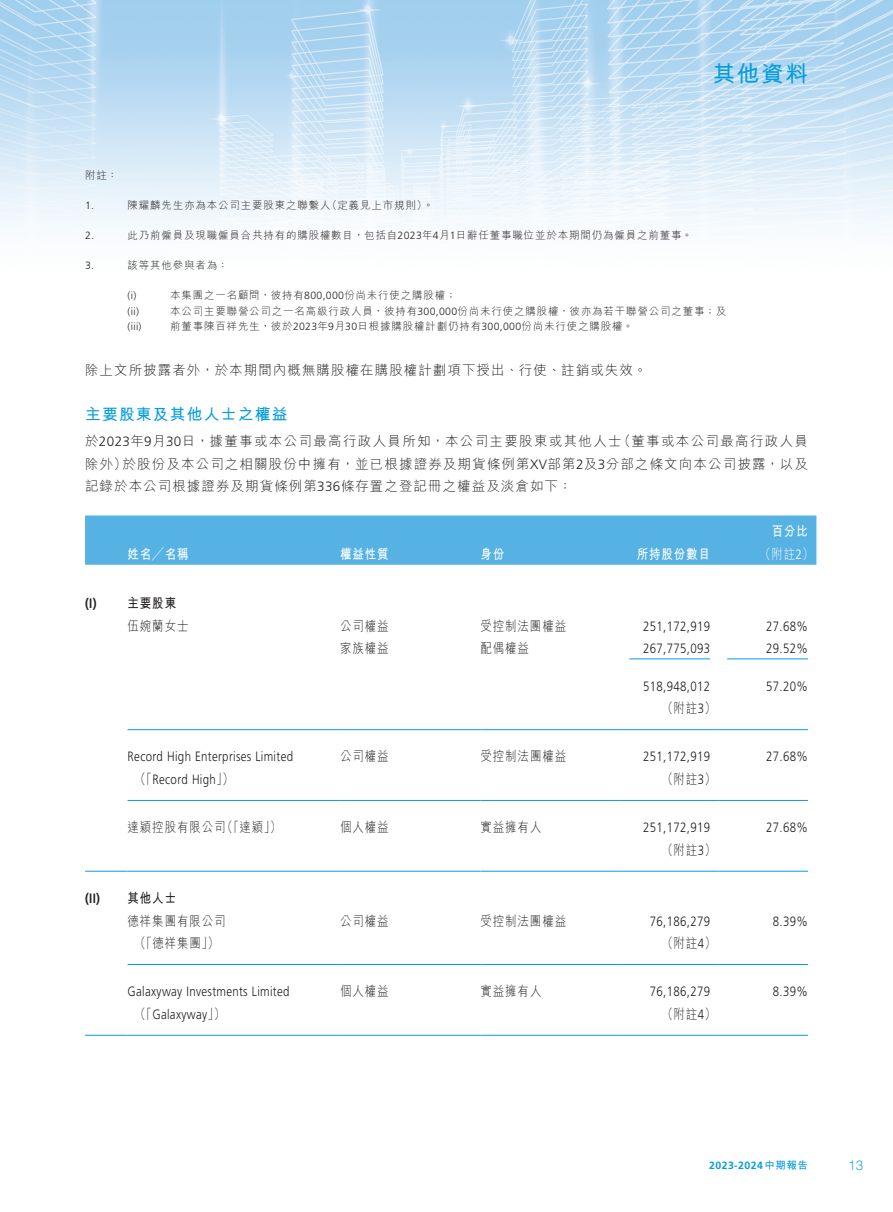
<style>
.page{position:relative;width:893px;height:1212px;background:#fff}
.page>*{position:absolute;margin:0;border:0;box-sizing:border-box;transform-origin:0 0}
.t1{font:700 22.5px "M Hei HK";color:#069ddc}
.t2{font:700 15.75px "M Hei HK";letter-spacing:.08em;color:#069ddc}
.t3{font:300 13.5px/22.5px "Frutiger LT Std";letter-spacing:.03em;color:#231f20;scale:.85 1}
.t4{font:300 13.5px/22.5px "M Hei HK";letter-spacing:.08em;color:#231f20;text-align:justify}
.t5{font:300 13.5px/22.5px "M Hei HK";letter-spacing:.08em;color:#231f20;scale:.85 1}
.t6{font:700 13.5px "M Hei HK";letter-spacing:.08em;color:#fff;scale:.85 1}
.t7{font:300 13.5px/22.5px "M Hei HK";color:#fff;text-align:center;scale:.85 1}
.t8{font:700 13.5px "Frutiger LT Std";color:#231f20;scale:.85 1}
.t9{font:300 13.5px "Helvetica LT Std";color:#30aae1}
.t10{font:300 10.5px "M Hei HK";letter-spacing:.08em;color:#231f20}
.t11{font:300 10.5px "Frutiger LT Std";color:#231f20}
.t12{font:700 10.5px "Frutiger LT Std";letter-spacing:.04em;color:#069ddc}
.s1{font-family:"Frutiger LT Std"}
.s2{font-weight:700}
.s3{font-family:"Frutiger LT Std";font-weight:700}
.s4{font-family:"M Hei HK"}
</style>
<div class="page">
<img style="left:0;top:0;width:893px;height:1035px">
<div style="left:85px;top:515px;width:731px;height:50px;background:#57b2e4"></div>
<hr style="left:629px;top:658px;width:81px;height:1px;background:#069ddc">
<hr style="left:727px;top:658px;width:81px;height:1px;background:#069ddc">
<hr style="left:128px;top:729px;width:212px;height:1px;background:#069ddc">
<hr style="left:340px;top:729px;width:140px;height:1px;background:#069ddc">
<hr style="left:480px;top:729px;width:141px;height:1px;background:#069ddc">
<hr style="left:621px;top:729px;width:98px;height:1px;background:#069ddc">
<hr style="left:719px;top:729px;width:89px;height:1px;background:#069ddc">
<hr style="left:128px;top:800px;width:212px;height:1px;background:#069ddc">
<hr style="left:340px;top:800px;width:140px;height:1px;background:#069ddc">
<hr style="left:480px;top:800px;width:141px;height:1px;background:#069ddc">
<hr style="left:621px;top:800px;width:98px;height:1px;background:#069ddc">
<hr style="left:719px;top:800px;width:89px;height:1px;background:#069ddc">
<hr style="left:85px;top:871px;width:43px;height:1px;background:#069ddc">
<hr style="left:128px;top:871px;width:212px;height:1px;background:#069ddc">
<hr style="left:340px;top:871px;width:140px;height:1px;background:#069ddc">
<hr style="left:480px;top:871px;width:141px;height:1px;background:#069ddc">
<hr style="left:621px;top:871px;width:98px;height:1px;background:#069ddc">
<hr style="left:719px;top:871px;width:89px;height:1px;background:#069ddc">
<hr style="left:128px;top:964px;width:212px;height:1px;background:#069ddc">
<hr style="left:340px;top:964px;width:140px;height:1px;background:#069ddc">
<hr style="left:480px;top:964px;width:141px;height:1px;background:#069ddc">
<hr style="left:621px;top:964px;width:98px;height:1px;background:#069ddc">
<hr style="left:719px;top:964px;width:89px;height:1px;background:#069ddc">
<hr style="left:85px;top:1035px;width:43px;height:1px;background:#069ddc">
<hr style="left:128px;top:1035px;width:212px;height:1px;background:#069ddc">
<hr style="left:340px;top:1035px;width:140px;height:1px;background:#069ddc">
<hr style="left:480px;top:1035px;width:141px;height:1px;background:#069ddc">
<hr style="left:621px;top:1035px;width:98px;height:1px;background:#069ddc">
<hr style="left:719px;top:1035px;width:89px;height:1px;background:#069ddc">
<h1 class="t1" style="left:713px;top:58px;width:97px">其他資料</h1>
<p class="t10" style="left:85px;top:170px;width:34px">附註：</p>
<p class="t11" style="left:85px;top:200px;width:11px">1.</p>
<p class="t10" style="left:128px;top:200px;width:308px">陳耀麟先生亦為本公司主要股東之聯繫人（定義見上市規則）。</p>
<p class="t11" style="left:85px;top:230px;width:11px">2.</p>
<p class="t10" style="left:128px;top:230px;width:566px">此乃前僱員及現職僱員合共持有的購股權數目，包括自<span class="s1">2023</span>年<span class="s1">4</span>月<span class="s1">1</span>日辭任董事職位並於本期間仍為僱員之前董事。</p>
<p class="t11" style="left:85px;top:260px;width:11px">3.</p>
<p class="t10" style="left:128px;top:260px;width:102px">該等其他參與者為：</p>
<p class="t11" style="left:128px;top:290px;width:10px">(i)</p>
<p class="t10" style="left:170px;top:290px;width:288px">本集團之一名顧問，彼持有<span class="s1">800,000</span>份尚未行使之購股權；</p>
<p class="t11" style="left:128px;top:305px;width:13px">(ii)</p>
<p class="t10" style="left:170px;top:305px;width:558px">本公司主要聯營公司之一名高級行政人員，彼持有<span class="s1">300,000</span>份尚未行使之購股權，彼亦為若干聯營公司之董事；及</p>
<p class="t11" style="left:128px;top:320px;width:16px">(iii)</p>
<p class="t10" style="left:170px;top:320px;width:465px">前董事陳百祥先生，彼於<span class="s1">2023</span>年<span class="s1">9</span>月<span class="s1">30</span>日根據購股權計劃仍持有<span class="s1">300,000</span>份尚未行使之購股權。</p>
<p class="t4" style="left:85px;top:358px;width:563px">除上文所披露者外，於本期間內概無購股權在購股權計劃項下授出、行使、註銷或失效。</p>
<h2 class="t2" style="left:85px;top:402px;width:204px">主要股東及其他人士之權益</h2>
<p class="t4" style="left:85px;top:430px;width:724px">於<span class="s1">2023</span>年<span class="s1">9</span>月<span class="s1">30</span>日，據董事或本公司最高行政人員所知，本公司主要股東或其他人士（董事或本公司最高行政人員除外）於股份及本公司之相關股份中擁有，並已根據證券及期貨條例第<span class="s1">XV</span>部第<span class="s1">2</span>及<span class="s1">3</span>分部之條文向本公司披露，以及記錄於本公司根據證券及期貨條例第<span class="s1">336</span>條存置之登記冊之權益及淡倉如下：</p>
<p class="t6" style="left:128px;top:544px;width:73px">姓名╱名稱</p>
<p class="t6" style="left:340px;top:544px;width:59px">權益性質</p>
<p class="t6" style="left:480px;top:544px;width:30px">身份</p>
<p class="t6" style="left:637px;top:544px;width:88px">所持股份數目</p>
<p class="t7" style="left:759px;top:520px;width:65px"><span class="s2">百分比<br></span>（附註<span class="s1">2</span>）</p>
<p class="t5" style="left:128px;top:592px;width:73px;text-indent:-43px"><span class="s3">(I)</span> <span class="s2">主要股東</span>伍婉蘭女士</p>
<p class="t5" style="left:340px;top:614px;width:59px">公司權益</p>
<p class="t5" style="left:480px;top:614px;width:102px">受控制法團權益</p>
<p class="t3" style="left:643px;top:615px;width:80px">251,172,919</p>
<p class="t3" style="left:766px;top:615px;width:51px">27.68%</p>
<p class="t5" style="left:340px;top:637px;width:59px">家族權益</p>
<p class="t5" style="left:480px;top:637px;width:59px">配偶權益</p>
<p class="t3" style="left:643px;top:637px;width:80px">267,775,093</p>
<p class="t3" style="left:766px;top:637px;width:51px">29.52%</p>
<p class="t3" style="left:643px;top:675px;width:80px">518,948,012</p>
<p class="t5" style="left:662px;top:697px;width:65px">（附註<span class="s1">3</span>）</p>
<p class="t3" style="left:766px;top:675px;width:51px">57.20%</p>
<p class="t3" style="left:135px;top:746px;width:188px;text-indent:-7px">Record High Enterprises Limited<span class="s4">（「</span>Record High<span class="s4">」）</span></p>
<p class="t5" style="left:340px;top:745px;width:59px">公司權益</p>
<p class="t5" style="left:480px;top:745px;width:102px">受控制法團權益</p>
<p class="t3" style="left:643px;top:746px;width:80px">251,172,919</p>
<p class="t5" style="left:662px;top:767px;width:65px">（附註<span class="s1">3</span>）</p>
<p class="t5" style="left:128px;top:816px;width:182px">達穎控股有限公司（「達穎」）</p>
<p class="t5" style="left:340px;top:816px;width:59px">個人權益</p>
<p class="t5" style="left:480px;top:816px;width:73px">實益擁有人</p>
<p class="t3" style="left:643px;top:816px;width:80px">251,172,919</p>
<p class="t5" style="left:662px;top:838px;width:65px">（附註<span class="s1">3</span>）</p>
<p class="t8" style="left:85px;top:890px;width:109px">(II) <span class="s4">其他人士</span></p>
<p class="t5" style="left:128px;top:909px;width:117px;text-align:center">德祥集團有限公司（「德祥集團」）</p>
<p class="t5" style="left:340px;top:909px;width:59px">公司權益</p>
<p class="t5" style="left:480px;top:909px;width:102px">受控制法團權益</p>
<p class="t3" style="left:650px;top:910px;width:72px">76,186,279</p>
<p class="t5" style="left:662px;top:931px;width:65px">（附註<span class="s1">4</span>）</p>
<p class="t3" style="left:135px;top:980px;width:184px;text-indent:-7px">Galaxyway Investments Limited<span class="s4">（「</span>Galaxyway<span class="s4">」）</span></p>
<p class="t5" style="left:340px;top:980px;width:59px">個人權益</p>
<p class="t5" style="left:480px;top:980px;width:73px">實益擁有人</p>
<p class="t3" style="left:650px;top:980px;width:72px">76,186,279</p>
<p class="t5" style="left:662px;top:1002px;width:65px">（附註<span class="s1">4</span>）</p>
<p class="t3" style="left:766px;top:746px;width:51px">27.68%</p>
<p class="t3" style="left:766px;top:816px;width:51px">27.68%</p>
<p class="t3" style="left:773px;top:910px;width:43px">8.39%</p>
<p class="t3" style="left:773px;top:980px;width:43px">8.39%</p>
<p class="t12" style="left:709px;top:1159px;width:100px">2023-2024<span class="s4">中期報告</span></p>
<p class="t9" style="left:848px;top:1156px;width:16px">13</p>
</div>
